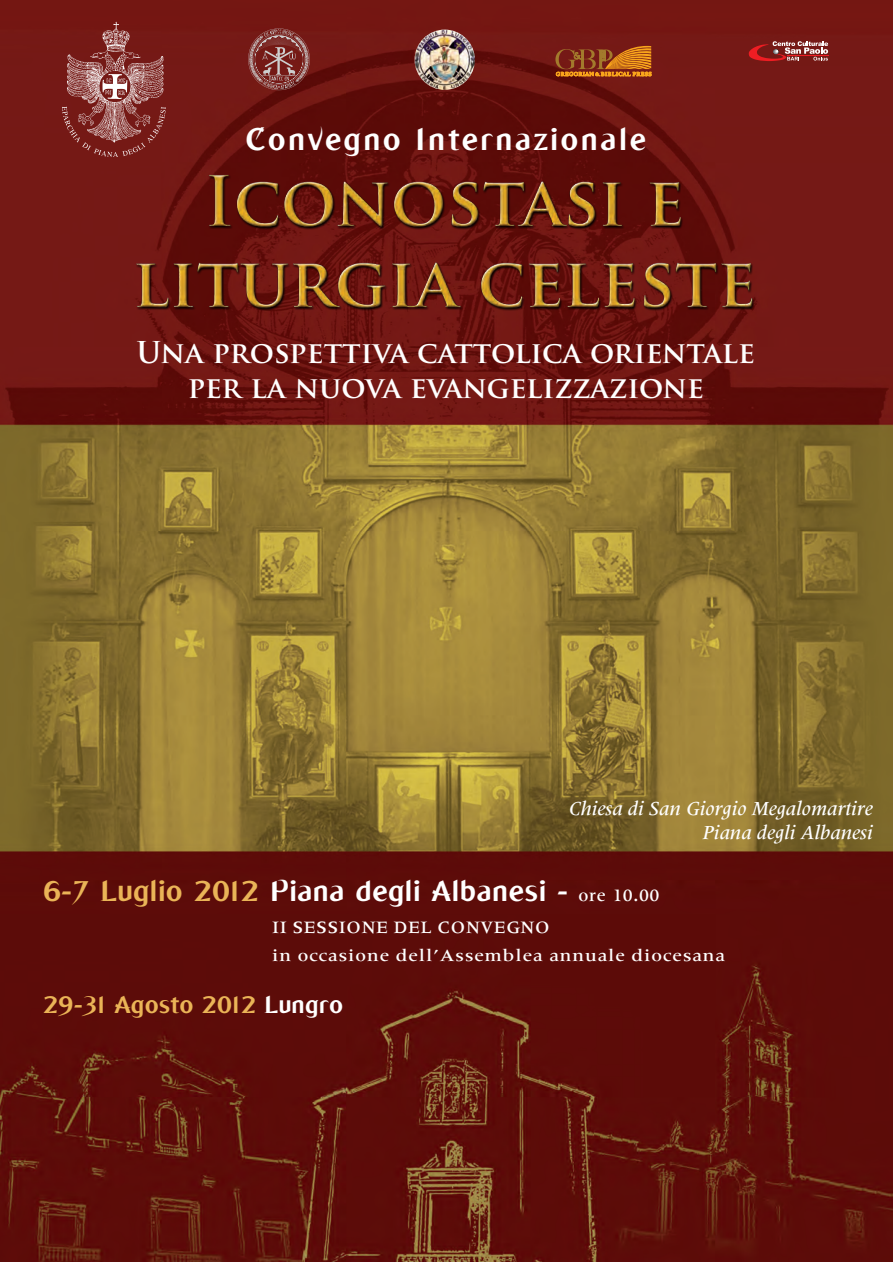
<style>
.page{position:relative;width:893px;height:1262px;background:#fff}
.page>*{position:absolute;margin:0;border:0;box-sizing:border-box;transform-origin:0 0}
.t1{font:33px "Ming";letter-spacing:.05em;color:#fff;scale:1.2 1}
.t2{font:31.05px "Ming";color:#fff;scale:1.2 1}
.t3{font:700 29.25px/35.1px "Trajan Pro";color:#fff;text-align:center}
.t4{font:25.8px "Ming";letter-spacing:-.005em;color:#eab457;scale:1.2 1}
.t5{font:italic 500 20.55px/24.6px "Meridien LT Std";color:#fff;text-align:right}
.t6{font:500 18px "Meridien LT Std";letter-spacing:.02em;color:#fff}
.t7{font:500 17.4px "Meridien LT Std";letter-spacing:.05em;color:#fff;scale:1.1 1}
.s1{color:#eab457}
.s2{font-family:"Meridien LT Std";font-weight:500;font-size:18px}
.s3{color:#fff}
</style>
<div class="page">
<div style="left:0;top:879px;width:892px;height:35px;background:#5c0c09"></div>
<img style="left:0;top:914px;width:892px;height:347px">
<img style="left:0;top:0;width:892px;height:879px">
<svg style="left:555px;top:46px;width:96px;height:30px;background:#a45219"></svg>
<svg style="left:748px;top:41px;width:80px;height:20px;background:#a34a49"></svg>
<hr style="left:786px;top:56px;width:42px;height:1px;background:#ee1d23">
<img style="left:414px;top:30px;width:60px;height:60px">
<img style="left:8px;top:164px;width:875px;height:156px">
<img style="left:47px;top:17px;width:126px;height:161px">
<svg style="left:248px;top:28px;width:62px;height:62px;background:#87413e"></svg>
<svg style="left:0;top:1261px;width:893px;height:1px"></svg>
<p class="t1" style="left:245px;top:120px;width:335px">Convegno Internazionale</p>
<p class="t3" style="left:137px;top:335px;width:619px">Una prospettiva cattolica orientale per la nuova evangelizzazione</p>
<p class="t5" style="left:569px;top:796px;width:305px">Chiesa di San Giorgio Megalomartire<br>Piana degli Albanesi</p>
<p class="t2" style="left:43px;top:872px;width:515px"><span class="s1">6-7 Luglio 2012</span> Piana degli Albanesi - <span class="s2">ore 10.00</span></p>
<p class="t6" style="left:272px;top:917px;width:279px">II sessione del convegno</p>
<p class="t7" style="left:272px;top:945px;width:413px">in occasione dell’Assemblea annuale diocesana</p>
<p class="t4" style="left:43px;top:988px;width:252px">29-31 Agosto 2012 <span class="s3">Lungro</span></p>
</div>
